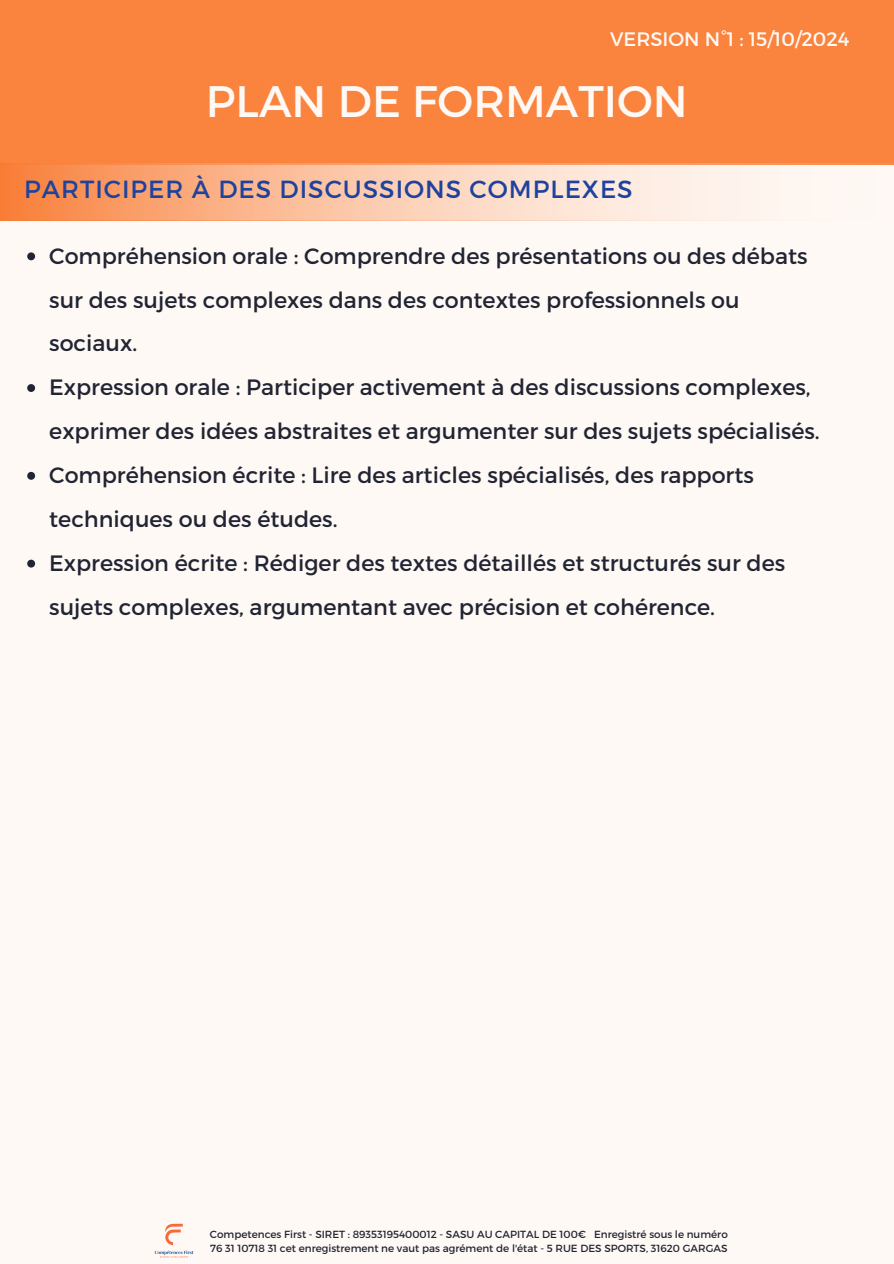
<style>
.page{position:relative;width:894px;height:1264px;background:#fff}
.page>*{position:absolute;margin:0;border:0;box-sizing:border-box;transform-origin:0 0}
.t1{font:43.95px "Montserrat";color:#fff9f5}
.t2{font:24.75px "Montserrat";letter-spacing:.04em;color:#1e439e}
.t3{font:22.2px/43.8px "Montserrat";color:#212533}
.t4{font:19.5px "Montserrat";color:#fff9f5}
.t5{font:10.35px "Montserrat";color:#212533}
</style>
<div class="page">
<div style="left:0;top:0;width:893px;height:1263px;background:#fff9f5"></div>
<div style="left:0;top:0;width:893px;height:165px;background:#fa833e"></div>
<svg style="left:0;top:163px;width:893px;height:57px"></svg>
<svg style="left:27px;top:252px;width:8px;height:8px"></svg>
<svg style="left:27px;top:384px;width:8px;height:8px"></svg>
<svg style="left:27px;top:472px;width:8px;height:8px"></svg>
<svg style="left:27px;top:559px;width:8px;height:8px"></svg>
<img style="left:154px;top:1223px;width:40px;height:35px">
<p class="t4" style="left:610px;top:27px;width:241px">VERSION N°1 : 15/10/2024</p>
<h4 class="t1" style="left:206px;top:72px;width:483px">PLAN DE FORMATION</h4>
<p class="t2" style="left:24px;top:173px;width:609px">PARTICIPER À DES DISCUSSIONS COMPLEXES</p>
<h1 class="t3" style="left:49px;top:233px;width:759px">Compréhension orale : Comprendre des présentations ou des débats sur des sujets complexes dans des contextes professionnels ou sociaux.</h1>
<p class="t3" style="left:49px;top:364px;width:771px">Expression orale : Participer activement à des discussions complexes, exprimer des idées abstraites et argumenter sur des sujets spécialisés.</p>
<h2 class="t3" style="left:49px;top:452px;width:706px">Compréhension écrite : Lire des articles spécialisés, des rapports techniques ou des études.</h2>
<p class="t3" style="left:49px;top:540px;width:737px">Expression écrite : Rédiger des textes détaillés et structurés sur des sujets complexes, argumentant avec précision et cohérence.</p>
<p class="t5" style="left:210px;top:1227px;width:519px">Competences First - SIRET : 89353195400012 - SASU AU CAPITAL DE 100€ Enregistré sous le numéro</p>
<p class="t5" style="left:210px;top:1241px;width:518px">76 31 10718 31 cet enregistrement ne vaut pas agrément de l'état - 5 RUE DES SPORTS, 31620 GARGAS</p>
</div>
